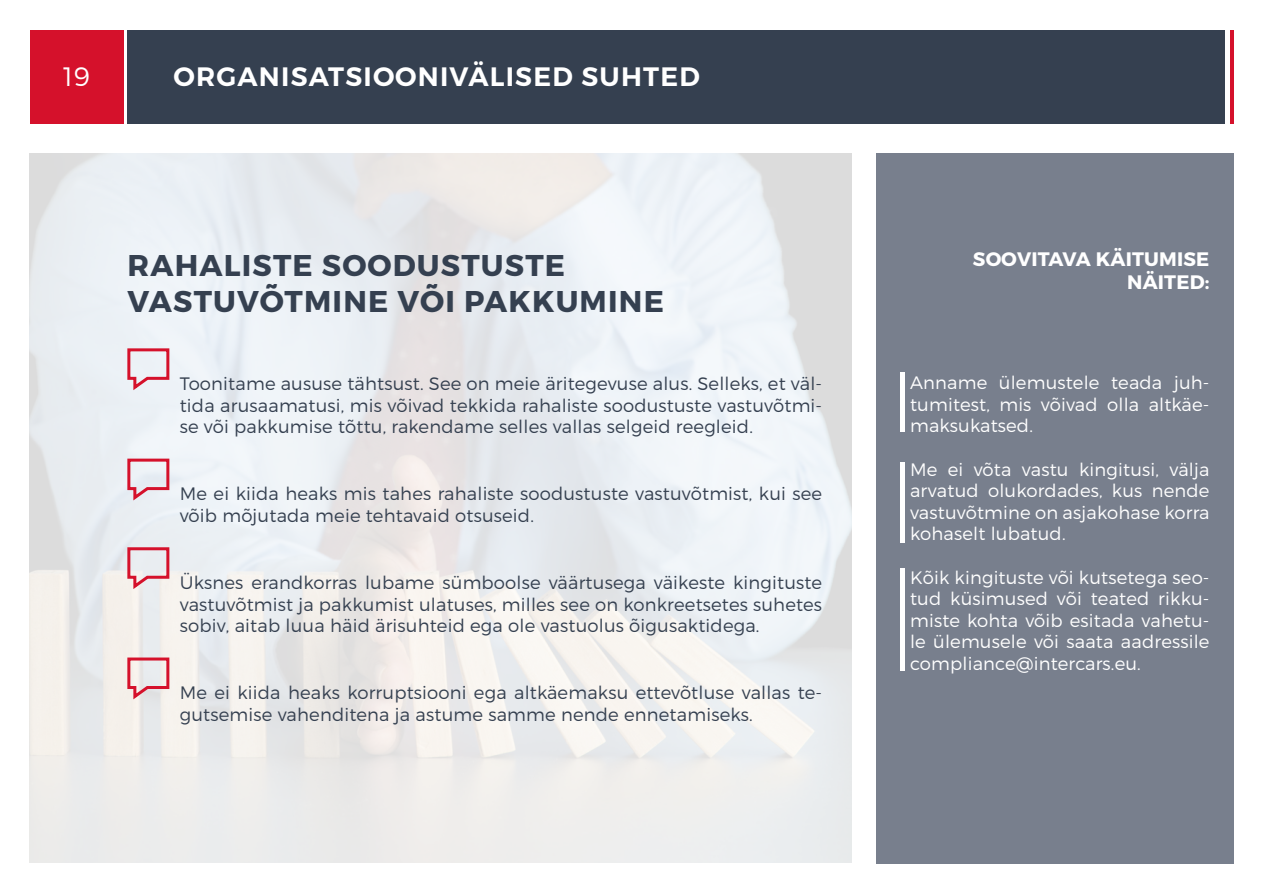
<style>
.page{position:relative;width:1263px;height:893px;background:#fff}
.page>*{position:absolute;margin:0;border:0;box-sizing:border-box;transform-origin:0 0}
.t1{font:700 30px/36px "Montserrat";letter-spacing:.04em;color:#354050}
.t2{font:600 26.55px "Montserrat";letter-spacing:.045em;color:#fff}
.t3{font:300 26.55px "Montserrat";color:#fff}
.t4{font:700 19.5px/23.4px "Montserrat";letter-spacing:.01em;color:#fff;text-align:right}
.t5{font:300 18px/21.6px "Montserrat";letter-spacing:.01em;color:#354050;text-align:justify}
.t6{font:300 18px/21.6px "Montserrat";letter-spacing:.01em;color:#fff;text-align:justify}
</style>
<div class="page">
<svg style="left:126px;top:347px;width:45px;height:46px;background:#e7c1cb"></svg>
<svg style="left:126px;top:457px;width:45px;height:46px;background:#e5c0c9"></svg>
<svg style="left:126px;top:546px;width:45px;height:46px;background:#e7bec5"></svg>
<svg style="left:126px;top:656px;width:45px;height:46px;background:#e8bdc1"></svg>
<div style="left:876px;top:153px;width:357px;height:710px;background:#787f8d"></div>
<hr style="left:900px;top:372px;width:4px;height:59px;background:#fff">
<hr style="left:900px;top:568px;width:4px;height:102px;background:#fff">
<hr style="left:900px;top:462px;width:4px;height:81px;background:#fff">
<div style="left:30px;top:30px;width:93px;height:93px;background:#d5112b"></div>
<div style="left:127px;top:30px;width:1098px;height:93px;background:#354050"></div>
<svg style="left:1230px;top:30px;width:3px;height:93px"></svg>
<h2 class="t3" style="left:63px;top:61px;width:28px">19</h2>
<h2 class="t2" style="left:173px;top:60px;width:528px">ORGANISATSIOONIVÄLISED SUHTED</h2>
<h1 class="t1" style="left:128px;top:247px;width:538px">RAHALISTE SOODUSTUSTE<br>VASTUVÕTMINE VÕI PAKKUMINE</h1>
<p class="t5" style="left:180px;top:373px;width:644px">Toonitame aususe tähtsust. See on meie äritegevuse alus. Selleks, et väl&shy;tida arusaamatusi, mis võivad tekkida rahaliste soodustuste vastuvõtmi&shy;se või pakkumise tõttu, rakendame selles vallas selgeid reegleid.</p>
<p class="t5" style="left:180px;top:483px;width:644px">Me ei kiida heaks mis tahes rahaliste soodustuste vastuvõtmist, kui see võib mõjutada meie tehtavaid otsuseid.</p>
<p class="t5" style="left:180px;top:572px;width:644px">Üksnes erandkorras lubame sümboolse väärtusega väikeste kingituste vastuvõtmist ja pakkumist ulatuses, milles see on konkreetsetes suhetes sobiv, aitab luua häid ärisuhteid ega ole vastuolus õigusaktidega.</p>
<p class="t5" style="left:180px;top:682px;width:644px">Me ei kiida heaks korruptsiooni ega altkäemaksu ettevõtluse vallas te&shy;gutsemise vahenditena ja astume samme nende ennetamiseks.</p>
<p class="t4" style="left:973px;top:247px;width:238px">SOOVITAVA KÄITUMISE<br>NÄITED:</p>
<p class="t6" style="left:910px;top:372px;width:301px">Anname ülemustele teada juh&shy;tumitest, mis võivad olla altkäe&shy;maksukatsed.</p>
<p class="t6" style="left:910px;top:458px;width:301px">Me ei võta vastu kingitusi, välja arvatud olukordades, kus nende vastuvõtmine on asjakohase korra kohaselt lubatud.</p>
<p class="t6" style="left:910px;top:566px;width:301px">Kõik kingituste või kutsetega seo&shy;tud küsimused või teated rikku&shy;miste kohta võib esitada vahetu&shy;le ülemusele või saata aadressile compliance@intercars.eu.</p>
</div>
